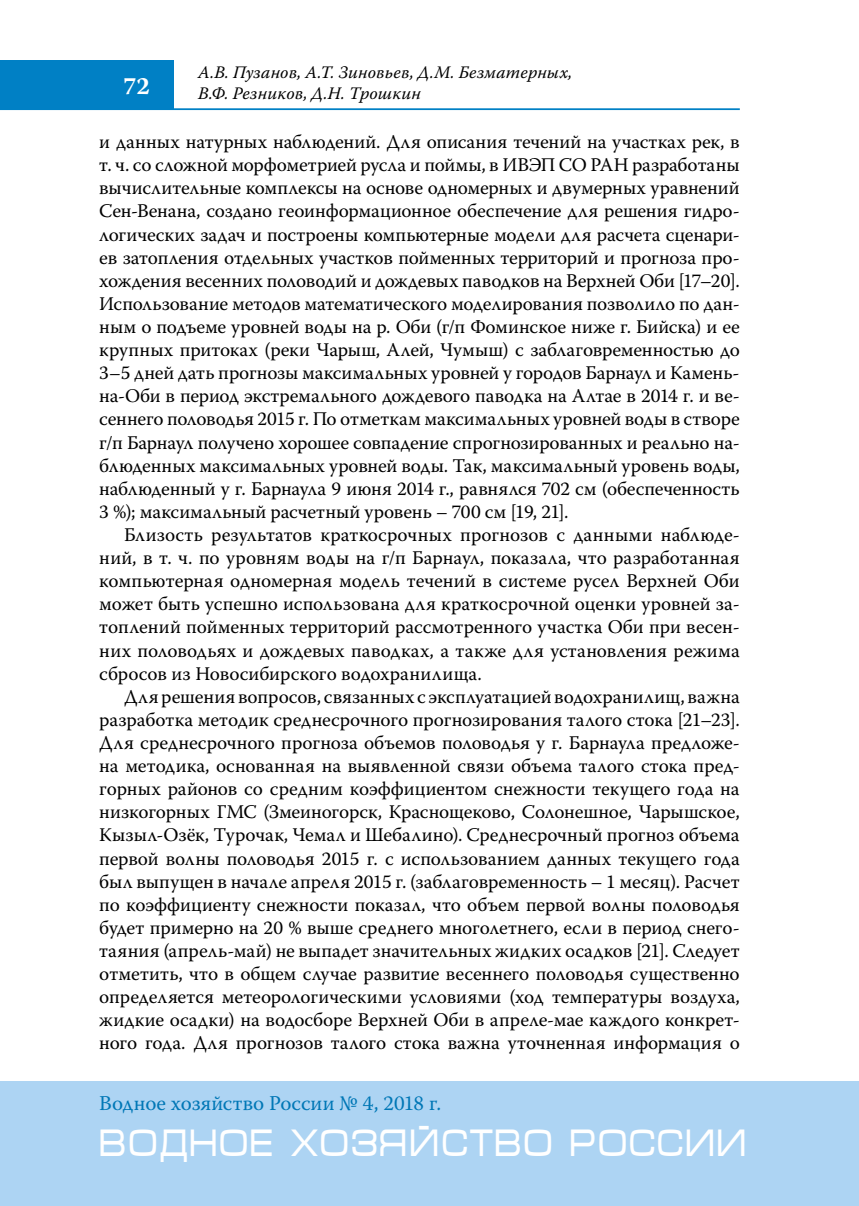
<style>
.page{position:relative;width:859px;height:1206px;background:#fff}
.page>*{position:absolute;margin:0;border:0;box-sizing:border-box;transform-origin:0 0}
.t1{font:38.5px "Micra";color:#fff;scale:.81 1}
.t2{font:700 24.5px "Warnock Pro";color:#fff}
.t3{font:21px "Warnock Pro";color:#0077b6}
.t4{font:19.25px/23.1px "Warnock Pro";color:#000;text-align:justify}
.t5{font:italic 17.5px/21px "Warnock Pro";letter-spacing:.005em;color:#000}
</style>
<div class="page">
<hr style="left:0;top:108px;width:739px;height:2px;background:#0080c5">
<div style="left:0;top:60px;width:174px;height:50px;background:#0080c5"></div>
<div style="left:0;top:1081px;width:858px;height:124px;background:#add4f3"></div>
<p class="t2" style="left:123px;top:71px;width:28px">72</p>
<p class="t5" style="left:198px;top:61px;width:375px">А.В. Пузанов, А.Т. Зиновьев, Д.М. Безматерных,<br>В.Ф. Резников, Д.Н. Трошкин</p>
<p class="t4" style="left:99px;top:130px;width:641px">и данных натурных наблюдений. Для описания течений на участках рек, в т. ч. со сложной морфометрией русла и поймы, в ИВЭП СО РАН разработаны вычислительные комплексы на основе одномерных и двумерных уравнений Сен-Венана, создано геоинформационное обеспечение для решения гидро&shy;логических задач и построены компьютерные модели для расчета сценари&shy;ев затопления отдельных участков пойменных территорий и прогноза про&shy;хождения весенних половодий и дождевых паводков на Верхней Оби [17–20].<br>Использование методов математического моделирования позволило по дан&shy;ным о подъеме уровней воды на р. Оби (г/п Фоминское ниже г. Бийска) и ее крупных притоках (реки Чарыш, Алей, Чумыш) с заблаговременностью до 3–5 дней дать прогнозы максимальных уровней у городов Барнаул и Камень&shy;на-Оби в период экстремального дождевого паводка на Алтае в 2014 г. и ве&shy;сеннего половодья 2015 г. По отметкам максимальных уровней воды в створе г/п Барнаул получено хорошее совпадение спрогнозированных и реально на&shy;блюденных максимальных уровней воды. Так, максимальный уровень воды, наблюденный у г. Барнаула 9 июня 2014 г., равнялся 702 см (обеспеченность 3 %); максимальный расчетный уровень – 700 см [19, 21].</p>
<p class="t4" style="left:99px;top:523px;width:641px;text-indent:25px">Близость результатов краткосрочных прогнозов с данными наблюде&shy;ний, в т. ч. по уровням воды на г/п Барнаул, показала, что разработанная компьютерная одномерная модель течений в системе русел Верхней Оби может быть успешно использована для краткосрочной оценки уровней за&shy;топлений пойменных территорий рассмотренного участка Оби при весен&shy;них половодьях и дождевых паводках, а также для установления режима сбросов из Новосибирского водохранилища.</p>
<p class="t4" style="left:99px;top:684px;width:642px;text-indent:25px">Для решения вопросов, связанных с эксплуатацией водохранилищ, важна разработка методик среднесрочного прогнозирования талого стока [21–23].<br>Для среднесрочного прогноза объемов половодья у г. Барнаула предложе&shy;на методика, основанная на выявленной связи объема талого стока пред&shy;горных районов со средним коэффициентом снежности текущего года на низкогорных ГМС (Змеиногорск, Краснощеково, Солонешное, Чарышское, Кызыл-Озёк, Турочак, Чемал и Шебалино). Среднесрочный прогноз объема первой волны половодья 2015 г. с использованием данных текущего года был выпущен в начале апреля 2015 г. (заблаговременность – 1 месяц). Расчет по коэффициенту снежности показал, что объем первой волны половодья будет примерно на 20 % выше среднего многолетнего, если в период снего&shy;таяния (апрель-май) не выпадет значительных жидких осадков [21]. Следует отметить, что в общем случае развитие весеннего половодья существенно определяется метеорологическими условиями (ход температуры воздуха, жидкие осадки) на водосборе Верхней Оби в апреле-мае каждого конкрет&shy;ного года. Для прогнозов талого стока важна уточненная информация о</p>
<p class="t3" style="left:99px;top:1090px;width:343px">Водное хозяйство России № 4, 2018 г.</p>
<h1 class="t1" style="left:99px;top:1122px;width:801px">ВОДНОЕ ХОЗЯЙСТВО РОССИИ</h1>
</div>
